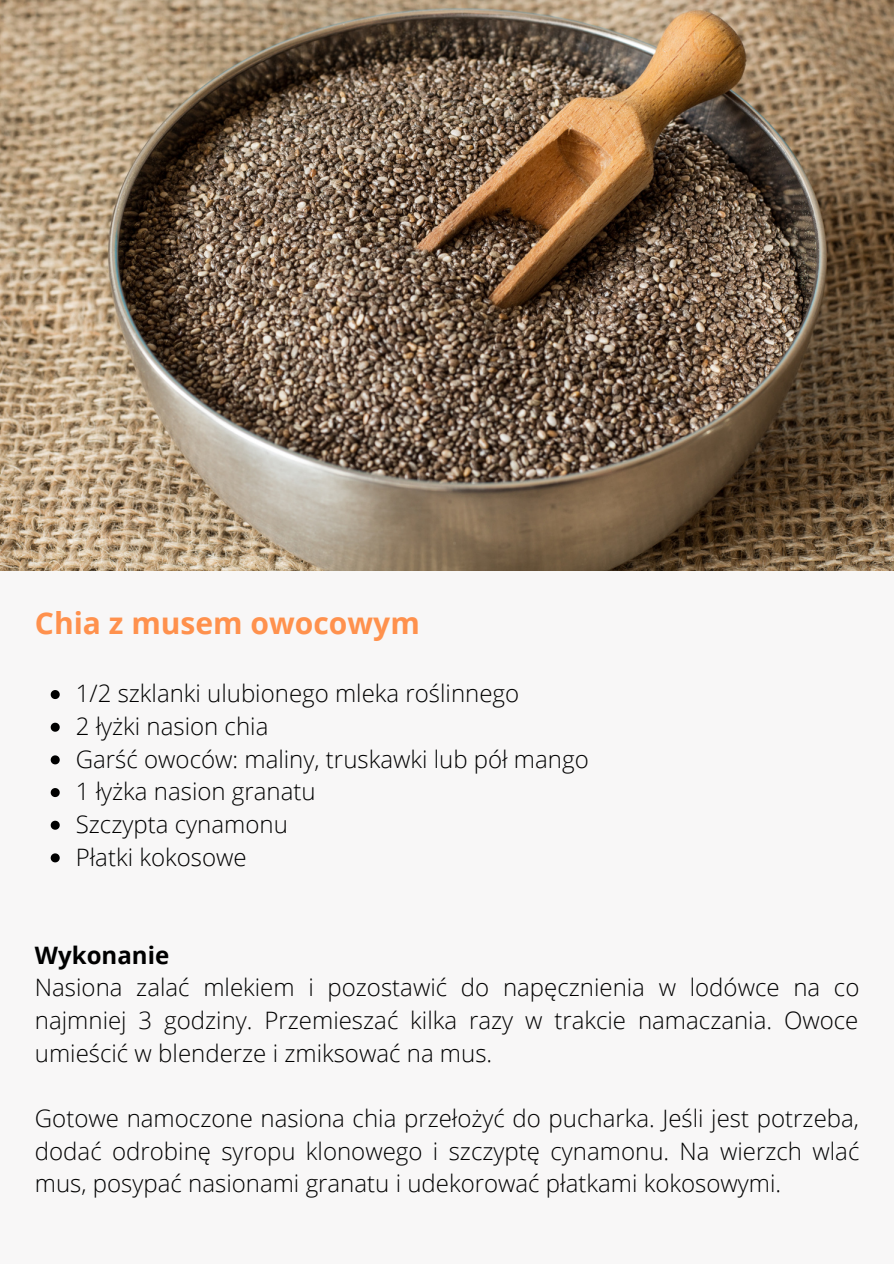
<style>
.page{position:relative;width:894px;height:1264px;background:#fff}
.page>*{position:absolute;margin:0;border:0;box-sizing:border-box;transform-origin:0 0}
.t1{font:700 30px "Open Sans";color:#ff914d}
.t2{font:300 24px/32.7px "Open Sans";color:#000;text-align:justify}
.t3{font:700 24px "Open Sans";color:#000}
</style>
<div class="page">
<div style="left:0;top:0;width:893px;height:1263px;background:#f8f7f7"></div>
<img style="left:0;top:0;width:893px;height:570px">
<svg style="left:51px;top:690px;width:9px;height:9px"></svg>
<svg style="left:51px;top:722px;width:9px;height:9px"></svg>
<svg style="left:51px;top:755px;width:9px;height:9px"></svg>
<svg style="left:51px;top:788px;width:9px;height:9px"></svg>
<svg style="left:51px;top:820px;width:9px;height:9px"></svg>
<svg style="left:51px;top:853px;width:9px;height:9px"></svg>
<p class="t1" style="left:35px;top:601px;width:386px">Chia z musem owocowym</p>
<p class="t2" style="left:76px;top:676px;width:514px;text-align:left">1/2 szklanki ulubionego mleka roślinnego<br>2 łyżki nasion chia<br>Garść owoców: maliny, truskawki lub pół mango<br>1 łyżka nasion granatu<br>Szczypta cynamonu<br>Płatki kokosowe</p>
<p class="t3" style="left:35px;top:938px;width:136px">Wykonanie</p>
<p class="t2" style="left:35px;top:970px;width:825px">Nasiona zalać mlekiem i pozostawić do napęcznienia w lodówce na co najmniej 3 godziny. Przemieszać kilka razy w trakcie namaczania. Owoce umieścić w blenderze i zmiksować na mus.</p>
<p class="t2" style="left:35px;top:1101px;width:825px">Gotowe namoczone nasiona chia przełożyć do pucharka. Jeśli jest potrzeba, dodać odrobinę syropu klonowego i szczyptę cynamonu. Na wierzch wlać mus, posypać nasionami granatu i udekorować płatkami kokosowymi.</p>
</div>
